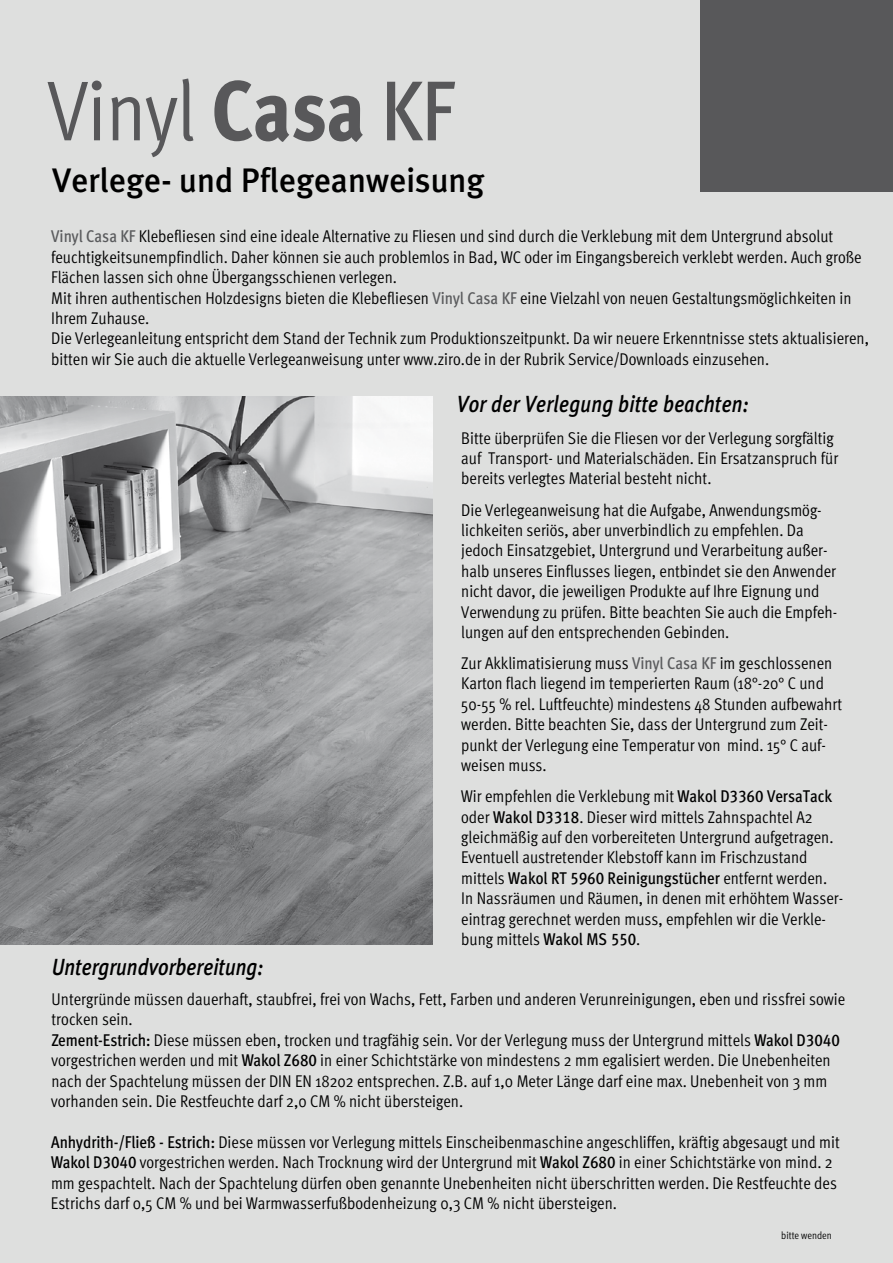
<style>
.page{position:relative;width:893px;height:1263px;background:#dedfde}
.page>*{position:absolute;margin:0;border:0;box-sizing:border-box;transform-origin:0 0}
.t1{font:85.05px "Meta Cond Normal LF";letter-spacing:-.01em;color:#58585a}
.t2{font:500 34.05px "Meta Plus";color:#000}
.t3{font:italic 500 23.4px "Meta Plus";letter-spacing:.01em;color:#000;scale:.85 1}
.t4{font:16.95px/20.4px "Meta Cond Normal";color:#000}
.t5{font:16.95px "Meta Cond Medium LF";color:#000}
.t6{font:10.5px "Meta Cond Normal";color:#000}
.s1{font-family:"Meta Cond Extra Bold LF"}
.s2{font-family:"Meta Cond Medium LF"}
.s3{font-family:"Meta Cond Medium LF";color:#5a5b5d}
.s4{font-family:"Meta Cond Normal"}
</style>
<div class="page">
<img style="left:0;top:396px;width:432px;height:548px">
<div style="left:701px;top:0;width:192px;height:192px;background:#58585a"></div>
<h1 class="t1" style="left:48px;top:63px;width:408px">Vinyl <span class="s1">Casa</span> <span class="s2">KF</span></h1>
<h2 class="t2" style="left:52px;top:160px;width:434px">Verlege- und Pflegeanweisung</h2>
<p class="t4" style="left:51px;top:226px;width:819px"><span class="s3">Vinyl Casa KF</span> Klebefliesen sind eine ideale Alternative zu Fliesen und sind durch die Verklebung mit dem Untergrund absolut feuchtigkeitsunempfindlich. Daher können sie auch problemlos in Bad, WC oder im Eingangsbereich verklebt werden. Auch große Flächen lassen sich ohne Übergangsschienen verlegen.<br>Mit ihren authentischen Holzdesigns bieten die Klebefliesen <span class="s3">Vinyl Casa KF</span> eine Vielzahl von neuen Gestaltungsmöglichkeiten in Ihrem Zuhause.<br>Die Verlegeanleitung entspricht dem Stand der Technik zum Produktionszeitpunkt. Da wir neuere Erkenntnisse stets aktualisieren, bitten wir Sie auch die aktuelle Verlegeanweisung unter www.ziro.de in der Rubrik Service/Downloads einzusehen.</p>
<h3 class="t3" style="left:457px;top:390px;width:345px">Vor der Verlegung bitte beachten:</h3>
<p class="t4" style="left:461px;top:427px;width:379px">Bitte überprüfen Sie die Fliesen vor der Verlegung sorgfältig auf Transport- und Materialschäden. Ein Ersatzanspruch für bereits verlegtes Material besteht nicht.</p>
<p class="t4" style="left:461px;top:499px;width:378px">Die Verlegeanweisung hat die Aufgabe, Anwendungsmög&shy;lichkeiten seriös, aber unverbindlich zu empfehlen. Da jedoch Einsatzgebiet, Untergrund und Verarbeitung außer&shy;halb unseres Einflusses liegen, entbindet sie den Anwender nicht davor, die jeweiligen Produkte auf Ihre Eignung und Verwendung zu prüfen. Bitte beachten Sie auch die Empfeh&shy;lungen auf den entsprechenden Gebinden.</p>
<p class="t4" style="left:461px;top:653px;width:383px">Zur Akklimatisierung muss <span class="s3">Vinyl Casa KF</span> im geschlossenen Karton flach liegend im temperierten Raum (18°-20° C und 50-55 % rel. Luftfeuchte) mindestens 48 Stunden aufbewahrt werden. Bitte beachten Sie, dass der Untergrund zum Zeit&shy;punkt der Verlegung eine Temperatur von mind. 15° C auf&shy;weisen muss.</p>
<p class="t4" style="left:461px;top:786px;width:374px">Wir empfehlen die Verklebung mit <span class="s2">Wakol D3360 VersaTack </span>oder <span class="s2">Wakol D3318</span>. Dieser wird mittels Zahnspachtel A2 gleichmäßig auf den vorbereiteten Untergrund aufgetragen.<br>Eventuell austretender Klebstoff kann im Frischzustand</p>
<p class="t5" style="left:461px;top:868px;width:367px"><span class="s4">mittels</span> Wakol RT 5960 Reinigungstücher <span class="s4">entfernt werden.</span></p>
<p class="t4" style="left:461px;top:888px;width:384px">In Nassräumen und Räumen, in denen mit erhöhtem Wasser&shy;eintrag gerechnet werden muss, empfehlen wir die Verkle&shy;bung mittels <span class="s2">Wakol MS 550</span>.</p>
<h3 class="t3" style="left:52px;top:953px;width:251px">Untergrundvorbereitung:</h3>
<p class="t4" style="left:51px;top:989px;width:795px">Untergründe müssen dauerhaft, staubfrei, frei von Wachs, Fett, Farben und anderen Verunreinigungen, eben und rissfrei sowie trocken sein.<br><span class="s2">Zement-Estrich:</span> Diese müssen eben, trocken und tragfähig sein. Vor der Verlegung muss der Untergrund mittels <span class="s2">Wakol D3040 </span>vorgestrichen werden und mit <span class="s2">Wakol Z680</span> in einer Schichtstärke von mindestens 2 mm egalisiert werden. Die Unebenheiten nach der Spachtelung müssen der DIN EN 18202 entsprechen. Z.B. auf 1,0 Meter Länge darf eine max. Unebenheit von 3 mm vorhanden sein. Die Restfeuchte darf 2,0 CM % nicht übersteigen.</p>
<p class="t4" style="left:51px;top:1132px;width:790px"><span class="s2">Anhydrith-/Fließ - Estrich:</span> Diese müssen vor Verlegung mittels Einscheibenmaschine angeschliffen, kräftig abgesaugt und mit <span class="s2">Wakol D3040</span> vorgestrichen werden. Nach Trocknung wird der Untergrund mit <span class="s2">Wakol Z680</span> in einer Schichtstärke von mind. 2 mm gespachtelt. Nach der Spachtelung dürfen oben genannte Unebenheiten nicht überschritten werden. Die Restfeuchte des Estrichs darf 0,5 CM % und bei Warmwasserfußbodenheizung 0,3 CM % nicht übersteigen.</p>
<p class="t6" style="left:781px;top:1229px;width:52px">bitte wenden</p>
</div>
